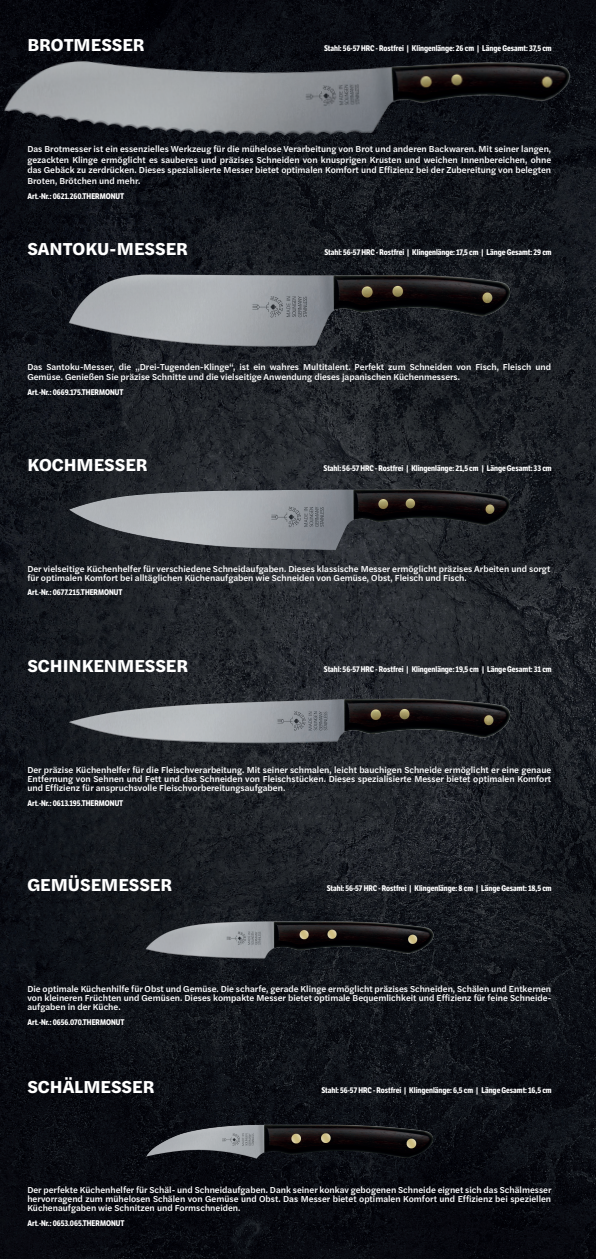
<style>
.page{position:relative;width:596px;height:1259px;background:#fff}
.page>*{position:absolute;margin:0;border:0;box-sizing:border-box;transform-origin:0 0}
.t1{font:700 18px "Halyard Text";color:#fff}
.t2{font:500 9px/9px "Halyard Text";color:#fff;text-align:justify}
.t3{font:700 8px "LFT Etica Condensed";color:#fff}
</style>
<div class="page">
<img style="left:0;top:0;width:595px;height:1259px">
<img style="left:69px;top:489px;width:349px;height:23px">
<img style="left:51px;top:904px;width:476px;height:73px">
<img style="left:51px;top:685px;width:476px;height:73px">
<img style="left:156px;top:1124px;width:178px;height:22px">
<img style="left:51px;top:269px;width:476px;height:83px">
<img style="left:0;top:48px;width:593px;height:92px">
<p class="t1" style="left:27px;top:31px;width:119px">BROTMESSER</p>
<p class="t3" style="left:324px;top:43px;width:229px">Stahl: 56-57 HRC - Rostfrei | Klingenlänge: 26 cm | Länge Gesamt: 37,5 cm</p>
<p class="t2" style="left:27px;top:143px;width:525px;line-height:10.8px">Das Brotmesser ist ein essenzielles Werkzeug für die mühelose Verarbeitung von Brot und anderen Backwaren. Mit seiner langen, gezackten Klinge ermöglicht es sauberes und präzises Schneiden von knusprigen Krusten und weichen Innenbereichen, ohne das Gebäck zu zerdrücken. Dieses spezialisierte Messer bietet optimalen Komfort und Effizienz bei der Zubereitung von belegten Broten, Brötchen und mehr.</p>
<p class="t3" style="left:27px;top:191px;width:98px">Art.-Nr.: 0621.260.THERMONUT</p>
<p class="t1" style="left:27px;top:235px;width:162px">SANTOKU-MESSER</p>
<p class="t3" style="left:324px;top:247px;width:228px">Stahl: 56-57 HRC - Rostfrei | Klingenlänge: 17,5 cm | Länge Gesamt: 29 cm</p>
<p class="t2" style="left:27px;top:360px;width:525px;line-height:10.8px">Das Santoku-Messer, die „Drei-Tugenden-Klinge“, ist ein wahres Multitalent. Perfekt zum Schneiden von Fisch, Fleisch und<br>Gemüse. Genießen Sie präzise Schnitte und die vielseitige Anwendung dieses japanischen Küchenmessers.</p>
<p class="t3" style="left:27px;top:387px;width:98px">Art.-Nr.: 0669.175.THERMONUT</p>
<p class="t1" style="left:27px;top:451px;width:122px">KOCHMESSER</p>
<p class="t3" style="left:323px;top:463px;width:229px">Stahl: 56-57 HRC - Rostfrei | Klingenlänge: 21,5 cm | Länge Gesamt: 33 cm</p>
<p class="t2" style="left:27px;top:563px;width:524px">Der vielseitige Küchenhelfer für verschiedene Schneidaufgaben. Dieses klassische Messer ermöglicht präzises Arbeiten und sorgt für optimalen Komfort bei alltäglichen Küchenaufgaben wie Schneiden von Gemüse, Obst, Fleisch und Fisch.</p>
<p class="t3" style="left:27px;top:587px;width:97px">Art.-Nr.: 0677.215.THERMONUT</p>
<p class="t1" style="left:27px;top:652px;width:162px">SCHINKENMESSER</p>
<p class="t3" style="left:323px;top:664px;width:229px">Stahl: 56-57 HRC - Rostfrei | Klingenlänge: 19,5 cm | Länge Gesamt: 31 cm</p>
<p class="t2" style="left:27px;top:765px;width:525px">Der präzise Küchenhelfer für die Fleischverarbeitung. Mit seiner schmalen, leicht bauchigen Schneide ermöglicht er eine genaue Entfernung von Sehnen und Fett und das Schneiden von Fleischstücken. Dieses spezialisierte Messer bietet optimalen Komfort und Effizienz für anspruchsvolle Fleischvorbereitungsaufgaben.</p>
<p class="t3" style="left:27px;top:798px;width:97px">Art.-Nr.: 0613.195.THERMONUT</p>
<p class="t1" style="left:27px;top:871px;width:146px">GEMÜSEMESSER</p>
<p class="t3" style="left:326px;top:883px;width:226px">Stahl: 56-57 HRC - Rostfrei | Klingenlänge: 8 cm | Länge Gesamt: 18,5 cm</p>
<p class="t2" style="left:27px;top:984px;width:525px">Die optimale Küchenhilfe für Obst und Gemüse. Die scharfe, gerade Klinge ermöglicht präzises Schneiden, Schälen und Entkernen von kleineren Früchten und Gemüsen. Dieses kompakte Messer bietet optimale Bequemlichkeit und Effizienz für feine Schneide&shy;aufgaben in der Küche.</p>
<p class="t3" style="left:27px;top:1017px;width:99px">Art.-Nr.: 0656.070.THERMONUT</p>
<p class="t1" style="left:27px;top:1072px;width:128px">SCHÄLMESSER</p>
<p class="t3" style="left:321px;top:1085px;width:232px">Stahl: 56-57 HRC - Rostfrei | Klingenlänge: 6,5 cm | Länge Gesamt: 16,5 cm</p>
<p class="t2" style="left:27px;top:1185px;width:525px">Der perfekte Küchenhelfer für Schäl- und Schneidaufgaben. Dank seiner konkav gebogenen Schneide eignet sich das Schälmesser hervorragend zum mühelosen Schälen von Gemüse und Obst. Das Messer bietet optimalen Komfort und Effizienz bei speziellen Küchenaufgaben wie Schnitzen und Formschneiden.</p>
<p class="t3" style="left:27px;top:1218px;width:99px">Art.-Nr.: 0653.065.THERMONUT</p>
</div>
